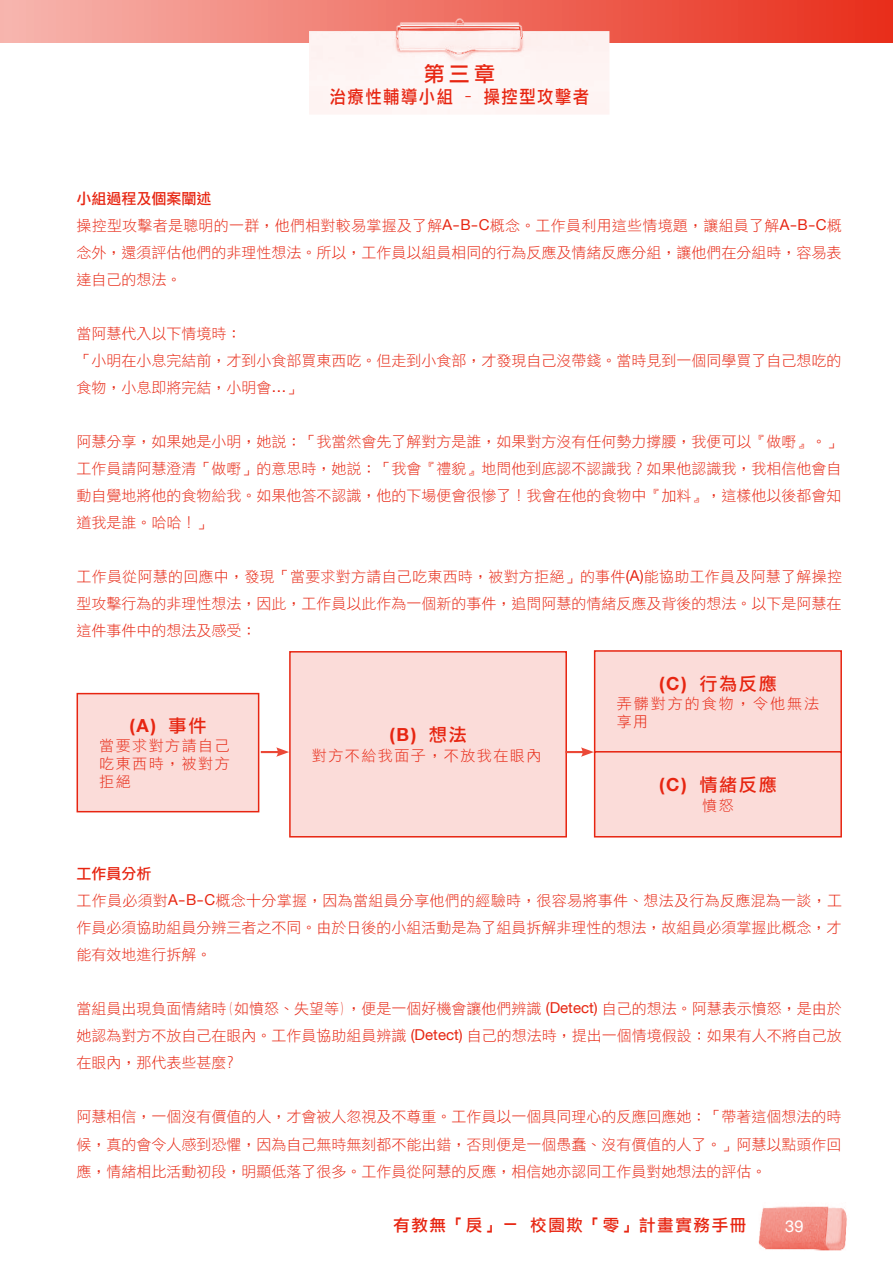
<style>
.page{position:relative;width:893px;height:1263px;background:#fff}
.page>*{position:absolute;margin:0;border:0;box-sizing:border-box;transform-origin:0 0}
.t1{font:21px "DF Li Hei Md WIN BF";color:#e72511}
.t2{font:18px "DF Li Hei Md WIN BF";letter-spacing:.1em;color:#e72511;scale:.9 1}
.t3{font:18px "DF Li Hei Md WIN BF";letter-spacing:.1em;color:#e72511}
.t4{font:700 18px "Helvetica Neue LT";color:#e72511}
.t5{font:16.5px "DF Li Hei Md WIN BF";letter-spacing:.1em;color:#e72511}
.t6{font:16.5px "Helvetica Neue LT";color:#fff}
.t7{font:15px/27px "DF Li Hei Lt WIN BF";color:#e72511;text-align:justify}
.t8{font:15px "DF Li Hei Lt WIN BF";letter-spacing:.1em;color:#e72511}
.t9{font:15px/18px "DF Li Hei Lt WIN BF";letter-spacing:.135em;color:#e72511}
.s1{font-family:"DF Li Hei Md WIN BF"}
.s2{font-family:"Helvetica Neue LT"}
.s3{font-family:"DF Li Hei Md WIN BF";font-weight:400}
.s4{font-family:"Helvetica Neue LT";font-weight:700}
</style>
<div class="page">
<div style="left:0;top:0;width:893px;height:43px;background:linear-gradient(to right,#f7b6af,#e82d1a)"></div>
<img style="left:309px;top:6px;width:300px;height:108px">
<img style="left:758px;top:1206px;width:89px;height:45px">
<div style="left:77px;top:694px;width:182px;height:118px;background:#fbdcd9"></div>
<div style="left:77px;top:693px;width:182px;height:119px;border:2px solid #e72511"></div>
<div style="left:290px;top:652px;width:276px;height:185px;background:#fbdcd9"></div>
<div style="left:289px;top:651px;width:278px;height:186px;border:2px solid #e72511"></div>
<div style="left:595px;top:651px;width:246px;height:101px;background:#fbdcd9"></div>
<div style="left:594px;top:650px;width:248px;height:103px;border:2px solid #e72511"></div>
<svg style="left:261px;top:747px;width:28px;height:10px"></svg>
<svg style="left:566px;top:747px;width:28px;height:10px"></svg>
<div style="left:595px;top:752px;width:246px;height:85px;background:#fbdcd9"></div>
<div style="left:594px;top:751px;width:248px;height:86px;border:2px solid #e72511"></div>
<p class="t1" style="left:424px;top:63px;width:73px">第三章</p>
<p class="t2" style="left:330px;top:88px;width:290px">治療性輔導小組 - 操控型攻擊者</p>
<p class="t7" style="left:77px;top:185px;width:767px;text-align:left"><span class="s1">小組過程及個案闡述<br></span>操控型攻擊者是聰明的一群，他們相對較易掌握及了解<span class="s2">A-B-C</span>概念。工作員利用這些情境題，讓組員了解<span class="s2">A-B-C</span>概念外，還須評估他們的非理性想法。所以，工作員以組員相同的行為反應及情緒反應分組，讓他們在分組時，容易表達自己的想法。</p>
<p class="t7" style="left:77px;top:320px;width:766px;text-align:left">當阿慧代入以下情境時：<br>「小明在小息完結前，才到小食部買東西吃。但走到小食部，才發現自己沒帶錢。當時見到一個同學買了自己想吃的食物，小息即將完結，小明會<span class="s2">…</span>」</p>
<p class="t7" style="left:77px;top:428px;width:766px">阿慧分享，如果她是小明，她說：「我當然會先了解對方是誰，如果對方沒有任何勢力撐腰，我便可以『做嘢』。」工作員請阿慧澄清「做嘢」的意思時，她說：「我會『禮貌』地問他到底認不認識我？如果他認識我，我相信他會自動自覺地將他的食物給我。如果他答不認識，他的下場便會很慘了！我會在他的食物中『加料』，這樣他以後都會知道我是誰。哈哈！」</p>
<p class="t7" style="left:77px;top:563px;width:767px">工作員從阿慧的回應中，發現「當要求對方請自己吃東西時，被對方拒絕」的事件<span class="s2">(A)</span>能協助工作員及阿慧了解操控型攻擊行為的非理性想法，因此，工作員以此作為一個新的事件，追問阿慧的情緒反應及背後的想法。以下是阿慧在這件事件中的想法及感受：</p>
<p class="t4" style="left:129px;top:714px;width:78px">(A) <span class="s3">事件</span></p>
<p class="t7" style="left:99px;top:736px;width:132px;line-height:18px">當要求對方請自己吃東西時，被對方拒絕</p>
<p class="t4" style="left:389px;top:724px;width:79px">(B) <span class="s3">想法</span></p>
<p class="t8" style="left:312px;top:747px;width:231px">對方不給我面子，不放我在眼內</p>
<p class="t3" style="left:659px;top:674px;width:119px"><span class="s4">(C)</span> 行為反應</p>
<p class="t9" style="left:617px;top:694px;width:204px">弄髒對方的食物，令他無法享用</p>
<p class="t3" style="left:659px;top:776px;width:119px"><span class="s4">(C)</span> 情緒反應</p>
<p class="t7" style="left:702px;top:792px;width:33px">憤怒</p>
<p class="t7" style="left:77px;top:860px;width:767px;text-align:left"><span class="s1">工作員分析<br></span>工作員必須對<span class="s2">A-B-C</span>概念十分掌握，因為當組員分享他們的經驗時，很容易將事件、想法及行為反應混為一談，工作員必須協助組員分辨三者之不同。由於日後的小組活動是為了組員拆解非理性的想法，故組員必須掌握此概念，才能有效地進行拆解。</p>
<p class="t7" style="left:77px;top:995px;width:767px">當組員出現負面情緒時（如憤怒、失望等），便是一個好機會讓他們辨識 <span class="s2">(Detect)</span> 自己的想法。阿慧表示憤怒，是由於她認為對方不放自己在眼內。工作員協助組員辨識 <span class="s2">(Detect)</span> 自己的想法時，提出一個情境假設：如果有人不將自己放在眼內，那代表些甚麼﹖</p>
<p class="t7" style="left:77px;top:1103px;width:766px">阿慧相信，一個沒有價值的人，才會被人忽視及不尊重。工作員以一個具同理心的反應回應她：「帶著這個想法的時候，真的會令人感到恐懼，因為自己無時無刻都不能出錯，否則便是一個愚蠢、沒有價值的人了。」阿慧以點頭作回應，情緒相比活動初段，明顯低落了很多。工作員從阿慧的反應，相信她亦認同工作員對她想法的評估。</p>
<p class="t5" style="left:393px;top:1217px;width:355px">有教無「戾」－ 校園欺「零」計畫實務手冊</p>
<p class="t6" style="left:785px;top:1216px;width:20px">39</p>
</div>
